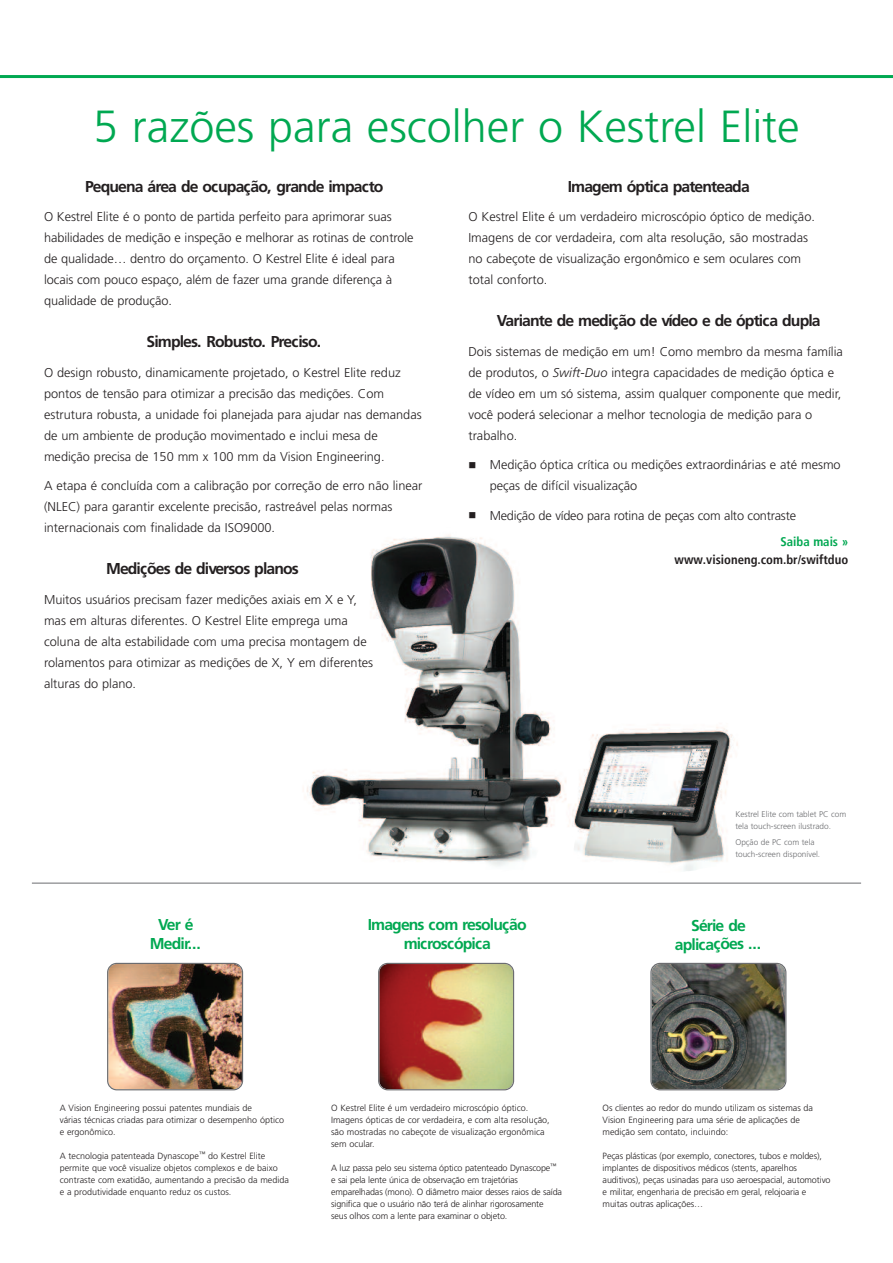
<style>
.page{position:relative;width:893px;height:1263px;background:#fff}
.page>*{position:absolute;margin:0;border:0;box-sizing:border-box;transform-origin:0 0}
.t1{font:300 45px "Frutiger";color:#00a851}
.t2{font:700 15.75px "Frutiger";letter-spacing:-.055em;color:#231f20}
.t3{font:700 15.75px/18.9px "Frutiger";letter-spacing:-.055em;color:#00a851;text-align:center}
.t4{font:300 12.75px/21px "Frutiger";color:#231f20}
.t5{font:700 condensed 12.75px "Frutiger LT";color:#231f20}
.t6{font:700 condensed 12.75px "Frutiger LT";color:#00a851}
.t7{font:300 9px/12px "Frutiger";color:#231f20}
.t8{font:300 8.25px/12px "Frutiger";color:#6c6d70}
.s1{font-style:italic}
</style>
<div class="page">
<hr style="left:0;top:75px;width:893px;height:3px;background:#00a851">
<img style="left:307px;top:535px;width:321px;height:331px">
<hr style="left:32px;top:883px;width:829px;height:1px;background:#6c6d70">
<img style="left:107px;top:963px;width:136px;height:127px">
<svg style="left:378px;top:963px;width:136px;height:127px"></svg>
<img style="left:650px;top:963px;width:136px;height:127px">
<h1 class="t1" style="left:93px;top:108px;width:708px">5 razões para escolher o Kestrel Elite</h1>
<p class="t2" style="left:568px;top:180px;width:183px">Imagem óptica patenteada</p>
<p class="t4" style="left:468px;top:207px;width:348px">O Kestrel Elite é um verdadeiro microscópio óptico de medição.<br>Imagens de cor verdadeira, com alta resolução, são mostradas no cabeçote de visualização ergonômico e sem oculares com total conforto.</p>
<p class="t2" style="left:497px;top:315px;width:325px">Variante de medição de vídeo e de óptica dupla</p>
<p class="t4" style="left:468px;top:342px;width:376px">Dois sistemas de medição em um! Como membro da mesma família de produtos, o <span class="s1">Swift-Duo</span> integra capacidades de medição óptica e de vídeo em um só sistema, assim qualquer componente que medir, você poderá selecionar a melhor tecnologia de medição para o trabalho.</p>
<p class="t4" style="left:490px;top:455px;width:353px;text-indent:-21px">■ Medição óptica crítica ou medições extraordinárias e até mesmo peças de difícil visualização</p>
<p class="t4" style="left:468px;top:506px;width:329px">■ Medição de vídeo para rotina de peças com alto contraste</p>
<p class="t6" style="left:780px;top:534px;width:69px">Saiba mais »</p>
<p class="t5" style="left:675px;top:552px;width:175px">www.visioneng.com.br/swiftduo</p>
<p class="t2" style="left:85px;top:180px;width:300px">Pequena área de ocupação, grande impacto</p>
<p class="t4" style="left:44px;top:207px;width:371px">O Kestrel Elite é o ponto de partida perfeito para aprimorar suas habilidades de medição e inspeção e melhorar as rotinas de controle de qualidade… dentro do orçamento. O Kestrel Elite é ideal para locais com pouco espaço, além de fazer uma grande diferença à qualidade de produção.</p>
<p class="t2" style="left:147px;top:336px;width:176px">Simples. Robusto. Preciso.</p>
<p class="t4" style="left:44px;top:363px;width:379px">O design robusto, dinamicamente projetado, o Kestrel Elite reduz pontos de tensão para otimizar a precisão das medições. Com estrutura robusta, a unidade foi planejada para ajudar nas demandas de um ambiente de produção movimentado e inclui mesa de medição precisa de 150 mm x 100 mm da Vision Engineering.</p>
<p class="t4" style="left:44px;top:476px;width:380px">A etapa é concluída com a calibração por correção de erro não linear (NLEC) para garantir excelente precisão, rastreável pelas normas internacionais com finalidade da ISO9000.</p>
<p class="t2" style="left:106px;top:563px;width:194px">Medições de diversos planos</p>
<p class="t4" style="left:44px;top:590px;width:331px">Muitos usuários precisam fazer medições axiais em X e Y, mas em alturas diferentes. O Kestrel Elite emprega uma coluna de alta estabilidade com uma precisa montagem de rolamentos para otimizar as medições de X, Y em diferentes alturas do plano.</p>
<p class="t3" style="left:150px;top:917px;width:53px">Ver é<br>Medir...</p>
<p class="t3" style="left:368px;top:917px;width:160px">Imagens com resolução microscópica</p>
<p class="t8" style="left:735px;top:809px;width:112px">Kestrel Elite com tablet PC com tela touch-screen ilustrado.</p>
<p class="t8" style="left:735px;top:837px;width:86px">Opção de PC com tela touch-screen disponível.</p>
<p class="t3" style="left:675px;top:917px;width:88px">Série de aplicações ...</p>
<p class="t7" style="left:60px;top:1102px;width:226px">A Vision Engineering possui patentes mundiais de<br>várias técnicas criadas para otimizar o desempenho óptico e ergonômico.</p>
<p class="t7" style="left:60px;top:1150px;width:231px">A tecnologia patenteada Dynascope<sup>™</sup> do Kestrel Elite permite que você visualize objetos complexos e de baixo contraste com exatidão, aumentando a precisão da medida e a produtividade enquanto reduz os custos.</p>
<p class="t7" style="left:331px;top:1102px;width:220px">O Kestrel Elite é um verdadeiro microscópio óptico.<br>Imagens ópticas de cor verdadeira, e com alta resolução, são mostradas no cabeçote de visualização ergonômica sem ocular.</p>
<p class="t7" style="left:331px;top:1162px;width:232px">A luz passa pelo seu sistema óptico patenteado Dynascope<sup>™ </sup>e sai pela lente única de observação em trajetórias emparelhadas (mono). O diâmetro maior desses raios de saída significa que o usuário não terá de alinhar rigorosamente<br>seus olhos com a lente para examinar o objeto.</p>
<p class="t7" style="left:603px;top:1102px;width:212px">Os clientes ao redor do mundo utilizam os sistemas da<br>Vision Engineering para uma série de aplicações de medição sem contato, incluindo:</p>
<p class="t7" style="left:603px;top:1150px;width:229px">Peças plásticas (por exemplo, conectores, tubos e moldes), implantes de dispositivos médicos (stents, aparelhos auditivos), peças usinadas para uso aeroespacial, automotivo e militar, engenharia de precisão em geral, relojoaria e muitas outras aplicações…</p>
</div>
